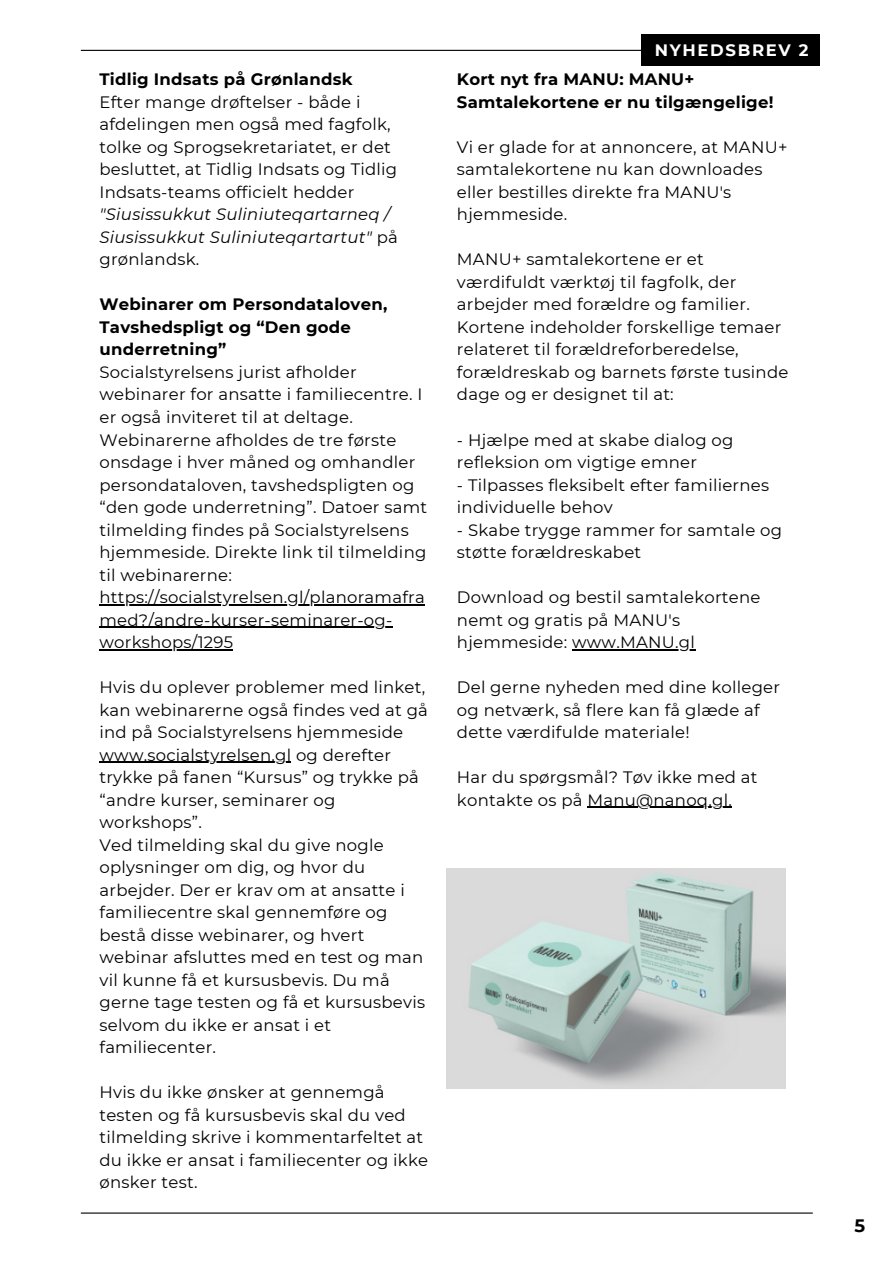
<style>
.page{position:relative;width:894px;height:1264px;background:#fff}
.page>*{position:absolute;margin:0;border:0;box-sizing:border-box;transform-origin:0 0}
.t1{font:700 18px "Montserrat";color:#000}
.t2{font:16.5px/22.5px "Montserrat";letter-spacing:.015em;color:#000}
.t3{font:700 16.5px/22.5px "Montserrat";letter-spacing:.015em;color:#000}
.t4{font:700 16.5px "Montserrat";letter-spacing:.1em;color:#fff}
.s1{font-style:italic}
</style>
<div class="page">
<hr style="left:81px;top:50px;width:731px;height:1px;background:#000">
<hr style="left:81px;top:1212px;width:731px;height:1px;background:#000">
<hr style="left:99px;top:604px;width:326px;height:1px;background:#000">
<hr style="left:99px;top:626px;width:293px;height:2px;background:#000">
<hr style="left:99px;top:649px;width:134px;height:1px;background:#000">
<hr style="left:99px;top:761px;width:192px;height:2px;background:#000">
<hr style="left:572px;top:649px;width:123px;height:1px;background:#000">
<hr style="left:587px;top:806px;width:145px;height:2px;background:#000">
<img style="left:446px;top:868px;width:339px;height:220px">
<div style="left:641px;top:35px;width:178px;height:31px;background:#000"></div>
<h1 class="t3" style="left:99px;top:68px;width:254px">Tidlig Indsats på Grønlandsk</h1>
<p class="t2" style="left:99px;top:91px;width:300px">Efter mange drøftelser - både i afdelingen men også med fagfolk, tolke og Sprogsekretariatet, er det besluttet, at Tidlig Indsats og Tidlig<br>Indsats-teams officielt hedder <span class="s1">"Siusissukkut Suliniuteqartarneq /<br>Siusissukkut Suliniuteqartartut"</span> på grønlandsk.</p>
<p class="t3" style="left:99px;top:293px;width:289px">Webinarer om Persondataloven,<br>Tavshedspligt og “Den gode underretning”</p>
<p class="t2" style="left:99px;top:361px;width:324px">Socialstyrelsens jurist afholder webinarer for ansatte i familiecentre. I er også inviteret til at deltage.</p>
<p class="t2" style="left:99px;top:428px;width:329px">Webinarerne afholdes de tre første onsdage i hver måned og omhandler persondataloven, tavshedspligten og “den gode underretning”. Datoer samt tilmelding findes på Socialstyrelsens hjemmeside. Direkte link til tilmelding til webinarerne:</p>
<p class="t2" style="left:99px;top:586px;width:327px">https://socialstyrelsen.gl/planoramafra</p>
<p class="t2" style="left:99px;top:608px;width:294px">med?/andre-kurser-seminarer-og-</p>
<p class="t2" style="left:99px;top:631px;width:135px">workshops/1295</p>
<p class="t2" style="left:99px;top:676px;width:330px">Hvis du oplever problemer med linket, kan webinarerne også findes ved at gå</p>
<p class="t2" style="left:99px;top:721px;width:305px">ind på Socialstyrelsens hjemmeside</p>
<p class="t2" style="left:99px;top:743px;width:321px">www.socialstyrelsen.gl og derefter trykke på fanen “Kursus” og trykke på “andre kurser, seminarer og workshops”.<br>Ved tilmelding skal du give nogle oplysninger om dig, og hvor du arbejder. Der er krav om at ansatte i</p>
<p class="t2" style="left:99px;top:901px;width:327px">familiecentre skal gennemføre og bestå disse webinarer, og hvert webinar afsluttes med en test og man vil kunne få et kursusbevis. Du må gerne tage testen og få et kursusbevis selvom du ikke er ansat i et familiecenter.</p>
<p class="t2" style="left:99px;top:1081px;width:325px">Hvis du ikke ønsker at gennemgå testen og få kursusbevis skal du ved tilmelding skrive i kommentarfeltet at</p>
<p class="t2" style="left:99px;top:1148px;width:330px">du ikke er ansat i familiecenter og ikke ønsker test.</p>
<p class="t4" style="left:654px;top:40px;width:155px">NYHEDSBREV 2</p>
<p class="t3" style="left:457px;top:68px;width:318px">Kort nyt fra MANU: MANU+<br>Samtalekortene er nu tilgængelige!</p>
<p class="t2" style="left:457px;top:136px;width:332px">Vi er glade for at annoncere, at MANU+ samtalekortene nu kan downloades eller bestilles direkte fra MANU's hjemmeside.</p>
<p class="t2" style="left:457px;top:248px;width:333px">MANU+ samtalekortene er et værdifuldt værktøj til fagfolk, der arbejder med forældre og familier.<br>Kortene indeholder forskellige temaer relateret til forældreforberedelse, forældreskab og barnets første tusinde dage og er designet til at:</p>
<p class="t2" style="left:457px;top:428px;width:278px">- Hjælpe med at skabe dialog og refleksion om vigtige emner</p>
<p class="t2" style="left:457px;top:473px;width:313px">- Tilpasses fleksibelt efter familiernes individuelle behov</p>
<p class="t2" style="left:457px;top:518px;width:326px">- Skabe trygge rammer for samtale og støtte forældreskabet</p>
<p class="t2" style="left:457px;top:586px;width:305px">Download og bestil samtalekortene nemt og gratis på MANU's hjemmeside: www.MANU.gl</p>
<p class="t2" style="left:457px;top:676px;width:324px">Del gerne nyheden med dine kolleger og netværk, så flere kan få glæde af</p>
<p class="t2" style="left:457px;top:721px;width:234px">dette værdifulde materiale!</p>
<p class="t2" style="left:457px;top:766px;width:302px">Har du spørgsmål? Tøv ikke med at</p>
<p class="t2" style="left:457px;top:788px;width:276px">kontakte os på Manu@nanoq.gl.</p>
<p class="t1" style="left:854px;top:1214px;width:12px">5</p>
</div>
